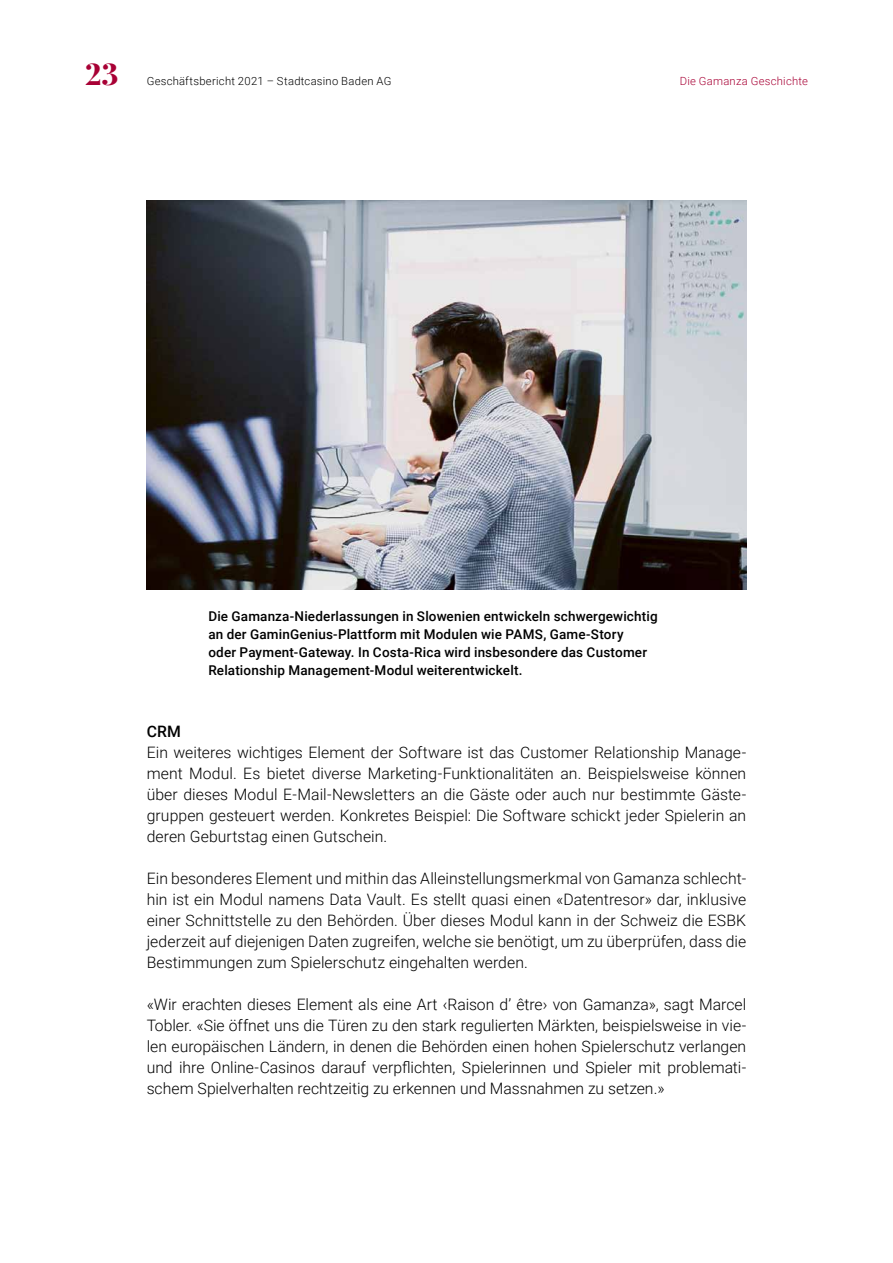
<style>
.page{position:relative;width:893px;height:1263px;background:#fff}
.page>*{position:absolute;margin:0;border:0;box-sizing:border-box;transform-origin:0 0}
.t1{font:800 30px "Playfair Display";color:#a80035}
.t2{font:300 15.75px/21px "Roboto";letter-spacing:.005em;color:#000;text-align:justify}
.t3{font:500 15.75px "Roboto";color:#000}
.t4{font:500 13.5px/18px "Roboto";letter-spacing:.015em;color:#000}
.t5{font:300 11.25px "Roboto";letter-spacing:.025em;color:#000}
.t6{font:300 11.25px "Roboto";letter-spacing:.02em;color:#a80035}
</style>
<div class="page">
<img style="left:147px;top:200px;width:599px;height:390px">
<h1 class="t1" style="left:85px;top:50px;width:35px">23</h1>
<p class="t5" style="left:147px;top:73px;width:246px">Geschäftsbericht 2021 – Stadtcasino Baden AG</p>
<p class="t6" style="left:680px;top:73px;width:130px">Die Gamanza Geschichte</p>
<p class="t4" style="left:208px;top:607px;width:451px">Die Gamanza-Niederlassungen in Slowenien entwickeln schwergewichtig an der GaminGenius-Plattform mit Modulen wie PAMS, Game-Story<br>oder Payment-Gateway. In Costa-Rica wird insbesondere das Customer Relationship Management-Modul weiterentwickelt.</p>
<p class="t3" style="left:147px;top:720px;width:36px">CRM</p>
<p class="t2" style="left:147px;top:741px;width:601px">Ein weiteres wichtiges Element der Software ist das Customer Relationship Manage&shy;ment Modul. Es bietet diverse Marketing-Funktionalitäten an. Beispielsweise können über dieses Modul E-Mail-Newsletters an die Gäste oder auch nur bestimmte Gäste&shy;gruppen gesteuert werden. Konkretes Beispiel: Die Software schickt jeder Spielerin an deren Geburtstag einen Gutschein.</p>
<p class="t2" style="left:147px;top:867px;width:601px">Ein besonderes Element und mithin das Alleinstellungsmerkmal von Gamanza schlecht&shy;hin ist ein Modul namens Data Vault. Es stellt quasi einen «Datentresor» dar, inklusive einer Schnittstelle zu den Behörden. Über dieses Modul kann in der Schweiz die ESBK jederzeit auf diejenigen Daten zugreifen, welche sie benötigt, um zu überprüfen, dass die Bestimmungen zum Spielerschutz eingehalten werden.</p>
<p class="t2" style="left:147px;top:993px;width:601px">«Wir erachten dieses Element als eine Art ‹Raison d’ être› von Gamanza», sagt Marcel Tobler. «Sie öffnet uns die Türen zu den stark regulierten Märkten, beispielsweise in vie&shy;len europäischen Ländern, in denen die Behörden einen hohen Spielerschutz verlangen und ihre Online-Casinos darauf verpflichten, Spielerinnen und Spieler mit problemati&shy;schem Spielverhalten rechtzeitig zu erkennen und Massnahmen zu setzen.»</p>
</div>
